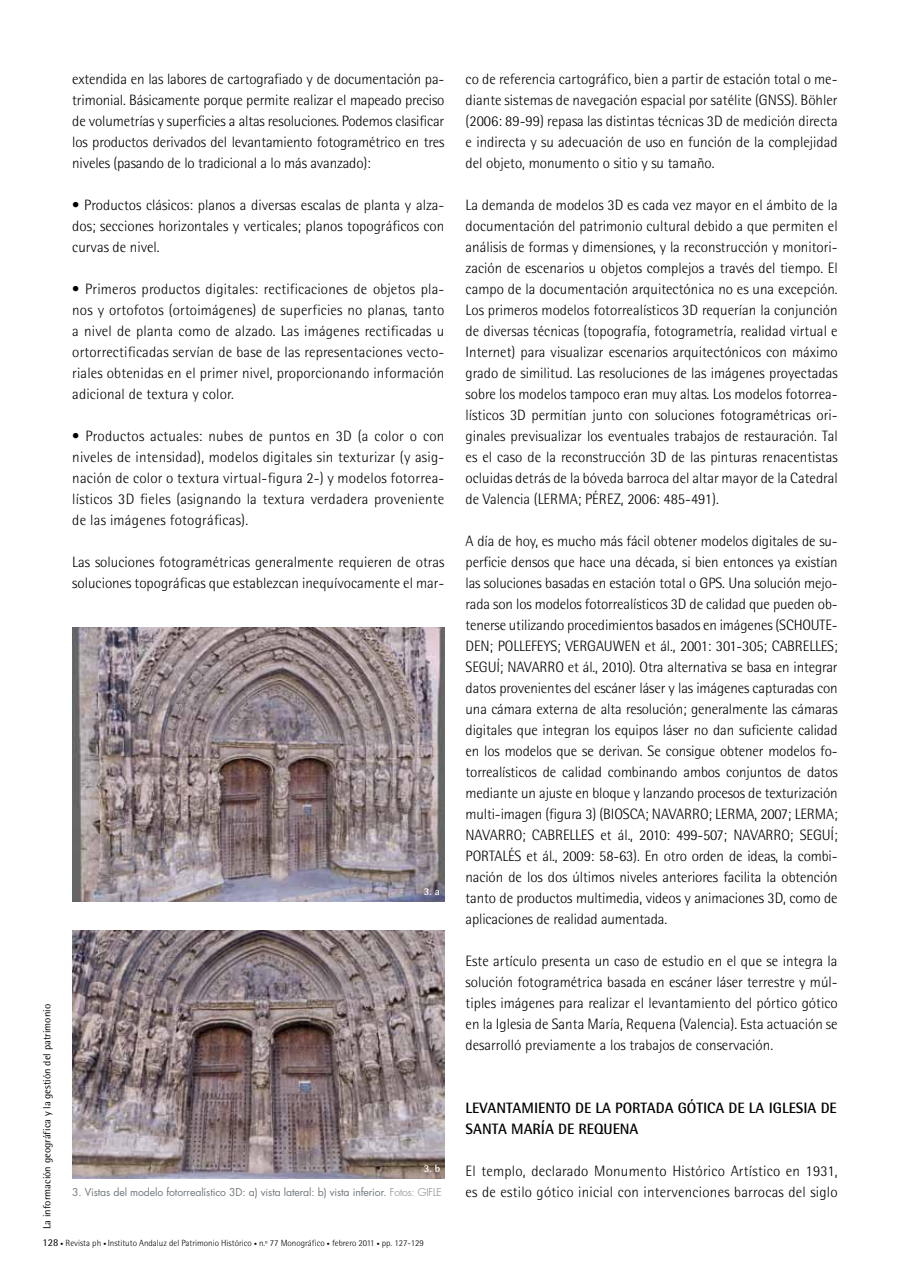
<style>
.page{position:relative;width:910px;height:1280px;background:#fff}
.page>*{position:absolute;margin:0;border:0;box-sizing:border-box;transform-origin:0 0}
.t1{font:300 15px/21px "Rotis Semi Sans";color:#000;text-align:justify}
.t2{font:700 15px/21px "Rotis Semi Sans";color:#000}
.t3{font:10.5px "Futura";letter-spacing:-.01em;color:#72797f}
.t4{font:10.5px "Rotis Semi Sans";color:#000}
.t5{font:700 10.5px "Rotis Semi Sans";color:#fff}
.t6{font:300 9px "Rotis Semi Sans";color:#000}
.s1{font-weight:400;font-size:10.5px}
.s2{font-size:6px}
.s3{font-weight:300}
</style>
<div class="page">
<img style="left:72px;top:627px;width:372px;height:275px">
<img style="left:72px;top:930px;width:372px;height:249px">
<p class="t1" style="left:72px;top:68px;width:374px">extendida en las labores de cartografiado y de documentación pa&shy;trimonial. Básicamente porque permite realizar el mapeado preciso de volumetrías y superficies a altas resoluciones. Podemos clasificar los productos derivados del levantamiento fotogramétrico en tres niveles (pasando de lo tradicional a lo más avanzado):</p>
<p class="t1" style="left:72px;top:194px;width:374px">• Productos clásicos: planos a diversas escalas de planta y alza&shy;dos; secciones horizontales y verticales; planos topográficos con curvas de nivel.</p>
<p class="t1" style="left:72px;top:278px;width:374px">• Primeros productos digitales: rectificaciones de objetos pla&shy;nos y ortofotos (ortoimágenes) de superficies no planas, tanto a nivel de planta como de alzado. Las imágenes rectificadas u ortorrectificadas servían de base de las representaciones vecto&shy;riales obtenidas en el primer nivel, proporcionando información adicional de textura y color.</p>
<p class="t1" style="left:72px;top:425px;width:374px">• Productos actuales: nubes de puntos en 3D (a color o con niveles de intensidad), modelos digitales sin texturizar (y asig&shy;nación de color o textura virtual-figura 2-) y modelos fotorrea&shy;lísticos 3D fieles (asignando la textura verdadera proveniente de las imágenes fotográficas).</p>
<p class="t1" style="left:72px;top:551px;width:374px">Las soluciones fotogramétricas generalmente requieren de otras soluciones topográficas que establezcan inequívocamente el mar-</p>
<p class="t1" style="left:466px;top:68px;width:374px">co de referencia cartográfico, bien a partir de estación total o me&shy;diante sistemas de navegación espacial por satélite (GNSS). Böhler (2006: 89-99) repasa las distintas técnicas 3D de medición directa e indirecta y su adecuación de uso en función de la complejidad del objeto, monumento o sitio y su tamaño.</p>
<p class="t1" style="left:466px;top:194px;width:374px">La demanda de modelos 3D es cada vez mayor en el ámbito de la documentación del patrimonio cultural debido a que permiten el análisis de formas y dimensiones, y la reconstrucción y monitori&shy;zación de escenarios u objetos complejos a través del tiempo. El campo de la documentación arquitectónica no es una excepción.<br>Los primeros modelos fotorrealísticos 3D requerían la conjunción de diversas técnicas (topografía, fotogrametría, realidad virtual e Internet) para visualizar escenarios arquitectónicos con máximo grado de similitud. Las resoluciones de las imágenes proyectadas sobre los modelos tampoco eran muy altas. Los modelos fotorrea&shy;lísticos 3D permitían junto con soluciones fotogramétricas ori&shy;ginales previsualizar los eventuales trabajos de restauración. Tal es el caso de la reconstrucción 3D de las pinturas renacentistas ocluidas detrás de la bóveda barroca del altar mayor de la Catedral de Valencia (LERMA; PÉREZ, 2006: 485-491).</p>
<p class="t1" style="left:466px;top:530px;width:374px">A día de hoy, es mucho más fácil obtener modelos digitales de su&shy;perficie densos que hace una década, si bien entonces ya existían las soluciones basadas en estación total o GPS. Una solución mejo&shy;rada son los modelos fotorrealísticos 3D de calidad que pueden ob&shy;tenerse utilizando procedimientos basados en imágenes (Schoute</p>
<p class="t1" style="left:832px;top:614px;width:7px">-</p>
<p class="t1" style="left:466px;top:635px;width:374px;text-indent:179px">et ál., 2001: 301-305; CABRELLES; SEGUÍ; NAVARRO et ál., 2010). Otra alternativa se basa en integrar datos provenientes del escáner láser y las imágenes capturadas con una cámara externa de alta resolución; generalmente las cámaras digitales que integran los equipos láser no dan suficiente calidad en los modelos que se derivan. Se consigue obtener modelos fo&shy;torrealísticos de calidad combinando ambos conjuntos de datos mediante un ajuste en bloque y lanzando procesos de texturización multi-imagen (figura 3) (BIOSCA; NAVARRO; LERMA, 2007; LERMA; NAVARRO; CABRELLES et ál., 2010: 499-507; NAVARRO; SEGUÍ; PORTALÉS et ál., 2009: 58-63). En otro orden de ideas, la combi&shy;nación de los dos últimos niveles anteriores facilita la obtención tanto de productos multimedia, videos y animaciones 3D, como de aplicaciones de realidad aumentada.</p>
<p class="t1" style="left:466px;top:950px;width:374px">Este artículo presenta un caso de estudio en el que se integra la solución fotogramétrica basada en escáner láser terrestre y múl&shy;tiples imágenes para realizar el levantamiento del pórtico gótico en la Iglesia de Santa María, Requena (Valencia). Esta actuación se desarrolló previamente a los trabajos de conservación.</p>
<p class="t1" style="left:466px;top:635px;width:47px">den ; Pollefeys</p>
<p class="t1" style="left:557px;top:635px;width:25px">; Vergauwen</p>
<p class="t5" style="left:424px;top:885px;width:17px">3. A</p>
<p class="t4" style="left:41px;top:1229px;width:226px;rotate:-90deg">La información geográfica y la gestión del patrimonio</p>
<p class="t6" style="left:43px;top:1238px;width:383px"><span class="s1">128</span> <span class="s2">•</span> Revista ph <span class="s2">•</span> Instituto Andaluz del Patrimonio Histórico <span class="s2">•</span> n.º 77 Monográfico <span class="s2">•</span> febrero 2011 <span class="s2">•</span> pp. 127-129</p>
<p class="t2" style="left:466px;top:1097px;width:373px">LEVANTAMI ENTO DE LA PORTADA GÓTI CA DE LA IGLESIA DE<br>SANTA MARÍA DE REQUENA</p>
<p class="t1" style="left:466px;top:1160px;width:374px">El templo, declarado Monumento Histórico Artístico en 1931,</p>
<p class="t5" style="left:424px;top:1162px;width:18px">3. B</p>
<p class="t3" style="left:72px;top:1185px;width:371px">3. Vistas del modelo fotorrealístico 3D: a) vista lateral: b) vista inferior. <span class="s3">Fotos: GIFLE</span></p>
<p class="t1" style="left:466px;top:1181px;width:374px">es de estilo gótico inicial con intervenciones barrocas del siglo</p>
</div>
